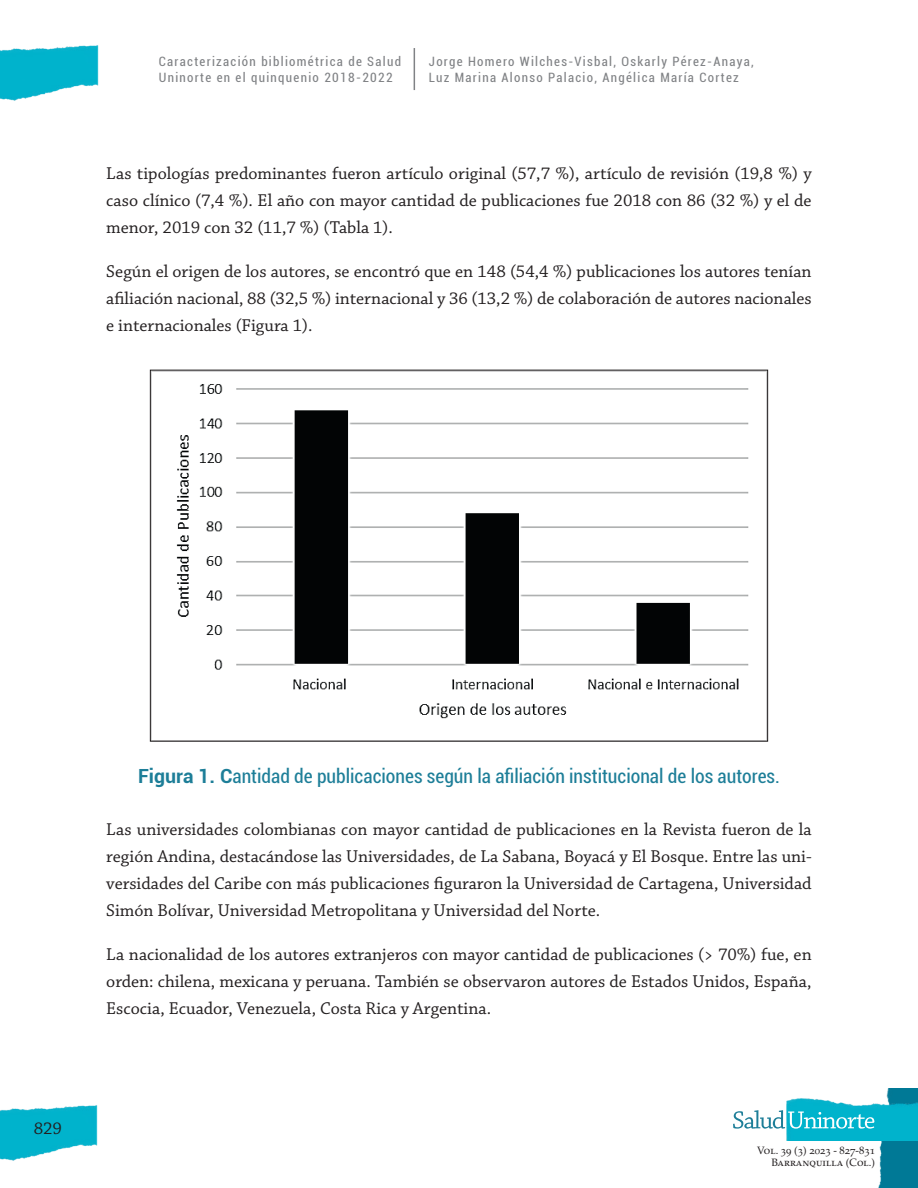
<style>
.page{position:relative;width:918px;height:1188px;background:#fff}
.page>*{position:absolute;margin:0;border:0;box-sizing:border-box;transform-origin:0 0}
.Titulo_Figura{font:condensed 19.5px "Roboto";color:#1d7e98}
.Parrafo{font:18px/27px "Chaparral Pro";color:#231f20;text-align:justify}
.t1{font:condensed 12.9px/15.8px "Roboto";letter-spacing:.1em;color:#808285}
.t2{font:10.65px/12.8px "Palatino LT Std";color:#231f20;text-align:right}
.s1{font-weight:700;font-stretch:normal}
</style>
<div class="page">
<img style="left:0;top:1105px;width:98px;height:56px">
<img style="left:0;top:45px;width:99px;height:56px">
<img style="left:878px;top:1088px;width:40px;height:100px">
<img style="left:787px;top:1097px;width:131px;height:44px">
<svg style="left:733px;top:1110px;width:141px;height:19px"></svg>
<hr style="left:414px;top:48px;width:1px;height:42px;background:#808285">
<img style="left:176px;top:384px;width:573px;height:335px">
<p class="t1" style="left:159px;top:53px;width:244px">Caracterización bibliométrica de Salud<br>Uninorte en el quinquenio 2018-2022</p>
<p class="t1" style="left:429px;top:53px;width:326px">Jorge Homero Wilches-Visbal, Oskarly Pérez-Anaya,<br>Luz Marina Alonso Palacio, Angélica María Cortez</p>
<p class="Parrafo" style="left:106px;top:161px;width:707px">Las tipologías predominantes fueron artículo original (57,7 %), artículo de revisión (19,8 %) y caso clínico (7,4 %). El año con mayor cantidad de publicaciones fue 2018 con 86 (32 %) y el de menor, 2019 con 32 (11,7 %) (Tabla 1).</p>
<p class="Parrafo" style="left:106px;top:259px;width:707px">Según el origen de los autores, se encontró que en 148 (54,4 %) publicaciones los autores tenían afiliación nacional, 88 (32,5 %) internacional y 36 (13,2 %) de colaboración de autores nacionales e internacionales (Figura 1).</p>
<p class="Parrafo" style="left:34px;top:1115px;width:30px">829</p>
<p class="Titulo_Figura" style="left:138px;top:762px;width:643px"><span class="s1">Figura 1. C</span>antidad de publicaciones según la afiliación institucional de los autores.</p>
<p class="Parrafo" style="left:106px;top:817px;width:707px">Las universidades colombianas con mayor cantidad de publicaciones en la Revista fueron de la región Andina, destacándose las Universidades, de La Sabana, Boyacá y El Bosque. Entre las uni&shy;versidades del Caribe con más publicaciones figuraron la Universidad de Cartagena, Universidad Simón Bolívar, Universidad Metropolitana y Universidad del Norte.</p>
<p class="Parrafo" style="left:106px;top:942px;width:707px">La nacionalidad de los autores extranjeros con mayor cantidad de publicaciones (&gt; 70%) fue, en orden: chilena, mexicana y peruana. También se observaron autores de Estados Unidos, España, Escocia, Ecuador, Venezuela, Costa Rica y Argentina.</p>
<p class="t2" style="left:757px;top:1144px;width:119px">Vol. 39 (3) 2023 - 827-831<br>Barranquilla (Col.)</p>
</div>
